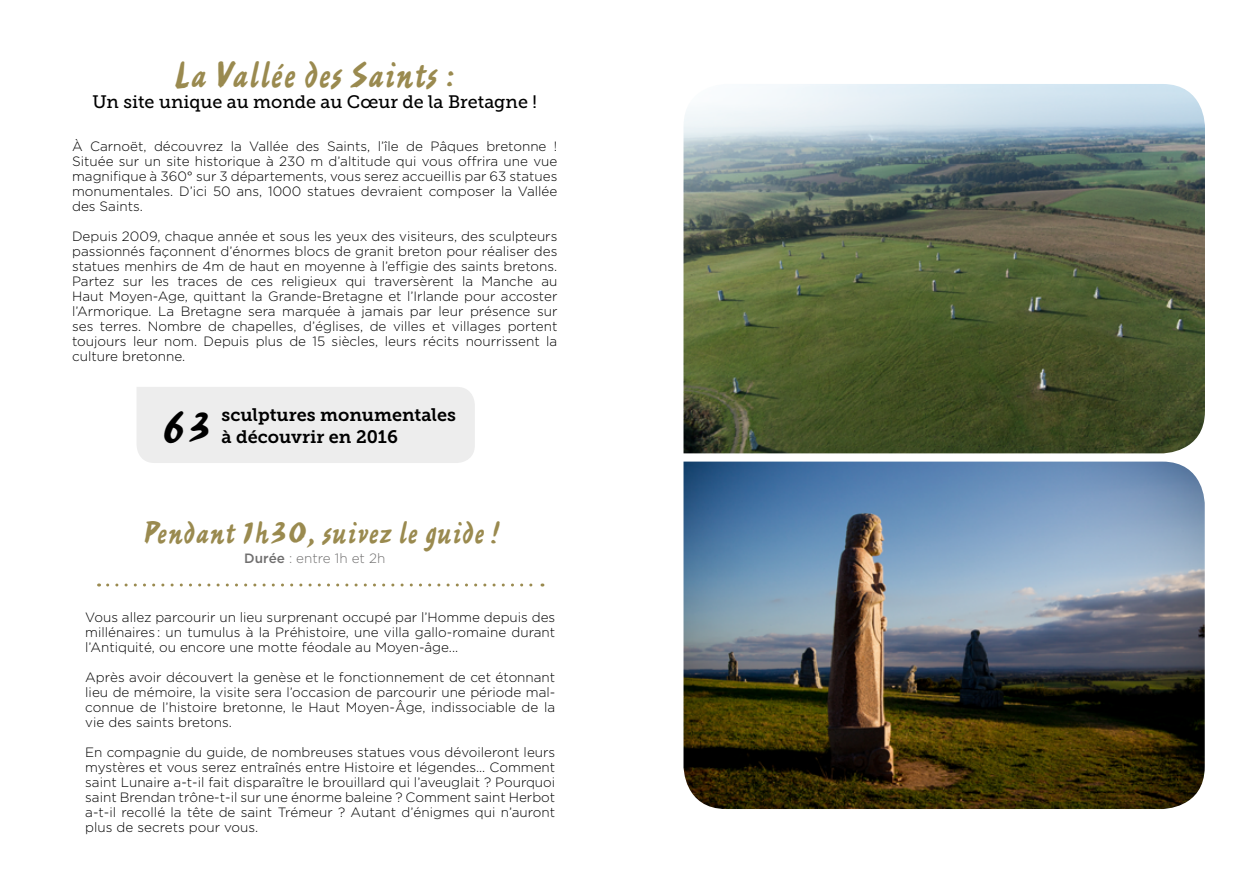
<style>
.page{position:relative;width:1259px;height:893px;background:#fff}
.page>*{position:absolute;margin:0;border:0;box-sizing:border-box;transform-origin:0 0}
.t1{font:45px "Ashley Script";color:#000}
.t2{font:39px "Ashley Script";color:#9a8a4f}
.t3{font:33px "Ashley Script";color:#9a8a4f}
.t4{font:18px "Museo Slab 500";color:#000}
.t5{font:18px "Museo Slab 700";color:#000}
.t6{font:300 13.5px/15px "Gotham HTF";color:#000;text-align:justify}
.t7{font:300 13.5px "Gotham HTF";color:#706f6f}
.s1{font-weight:500}
</style>
<div class="page">
<div style="left:137px;top:387px;width:338px;height:76px;background:#ededed"></div>
<div style="left:161px;top:411px;width:51px;height:30px;background:#ededed"></div>
<svg style="left:108px;top:583px;width:435px;height:3px"></svg>
<img style="left:683px;top:462px;width:521px;height:347px">
<img style="left:683px;top:84px;width:522px;height:369px">
<h2 class="t2" style="left:174px;top:52px;width:284px">La Vallée des Saints :</h2>
<h3 class="t4" style="left:93px;top:92px;width:446px">Un site unique au monde au Cœur de la Bretagne !</h3>
<p class="t6" style="left:72px;top:138px;width:487px">À Carnoët, découvrez la Vallée des Saints, l’île de Pâques bretonne !<br>Située sur un site historique à 230 m d’altitude qui vous offrira une vue magnifique à 360° sur 3 départements, vous serez accueillis par 63 statues monumentales. D’ici 50 ans, 1000 statues devraient composer la Vallée des Saints.</p>
<p class="t6" style="left:72px;top:228px;width:487px">Depuis 2009, chaque année et sous les yeux des visiteurs, des sculpteurs passionnés façonnent d’énormes blocs de granit breton pour réaliser des statues menhirs de 4m de haut en moyenne à l’effigie des saints bretons.<br>Partez sur les traces de ces religieux qui traversèrent la Manche au Haut Moyen-Age, quittant la Grande-Bretagne et l’Irlande pour accoster l’Armorique. La Bretagne sera marquée à jamais par leur présence sur ses terres. Nombre de chapelles, d’églises, de villes et villages portent toujours leur nom. Depuis plus de 15 siècles, leurs récits nourrissent la culture bretonne.</p>
<h1 class="t1" style="left:161px;top:401px;width:52px">63</h1>
<h3 class="t5" style="left:222px;top:404px;width:236px">sculptures monumentales</h3>
<h3 class="t5" style="left:222px;top:426px;width:178px">à découvrir en 2016</h3>
<h3 class="t3" style="left:142px;top:514px;width:358px">Pendant 1h30, suivez le guide !</h3>
<p class="t7" style="left:244px;top:551px;width:143px"><span class="s1">Durée</span> : entre 1h et 2h</p>
<p class="t6" style="left:85px;top:610px;width:471px">Vous allez parcourir un lieu surprenant occupé par l’Homme depuis des millénaires: un tumulus à la Préhistoire, une villa gallo-romaine durant l’Antiquité, ou encore une motte féodale au Moyen-âge...</p>
<p class="t6" style="left:85px;top:670px;width:471px">Après avoir découvert la genèse et le fonctionnement de cet étonnant lieu de mémoire, la visite sera l’occasion de parcourir une période mal&shy;connue de l’histoire bretonne, le Haut Moyen-Âge, indissociable de la vie des saints bretons.</p>
<p class="t6" style="left:85px;top:745px;width:471px">En compagnie du guide, de nombreuses statues vous dévoileront leurs mystères et vous serez entraînés entre Histoire et légendes... Comment saint Lunaire a-t-il fait disparaître le brouillard qui l’aveuglait ? Pourquoi saint Brendan trône-t-il sur une énorme baleine ? Comment saint Herbot a-t-il recollé la tête de saint Trémeur ? Autant d’énigmes qui n’auront plus de secrets pour vous.</p>
</div>
